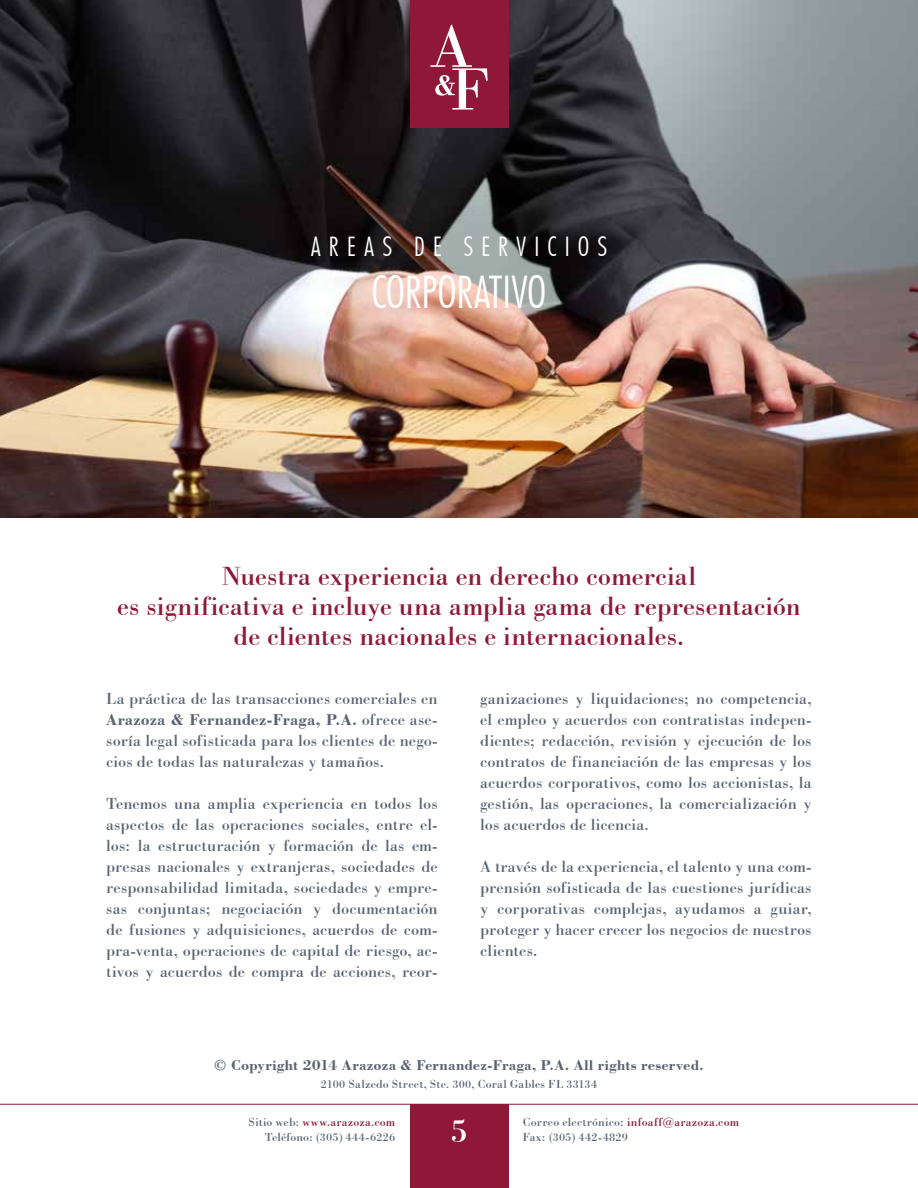
<style>
.page{position:relative;width:918px;height:1188px;background:#fff}
.page>*{position:absolute;margin:0;border:0;box-sizing:border-box;transform-origin:0 0}
.t1{font:300 condensed 45px "Futura BT";color:#fff}
.t2{font:34.5px "Bodoni BT";color:#fff}
.t3{font:27px/30px "Bodoni BT";letter-spacing:-.005em;color:#8f1838;text-align:center}
.t4{font:300 condensed 27px "Futura BT";color:#fff}
.t5{font:16.5px/21px "Bodoni BT";color:#5b6372;text-align:justify}
.t6{font:700 15px "Bodoni BT";letter-spacing:.01em;color:#5b6372}
.t7{font:12px/15px "Bodoni BT";letter-spacing:.015em;color:#5b6372;text-align:right}
.t8{font:12px "Bodoni BT";letter-spacing:.015em;color:#8f1838}
.s1{font-weight:700}
.s2{color:#8f1838}
.s3{color:#5b6372}
</style>
<div class="page">
<div style="left:410px;top:1104px;width:98px;height:84px;background:#8f1838"></div>
<hr style="left:0;top:1104px;width:918px;height:1px;background:#8f1838">
<img style="left:0;top:0;width:918px;height:518px">
<div style="left:410px;top:0;width:98px;height:128px;background:#8f1838"></div>
<svg style="left:430px;top:25px;width:58px;height:85px"></svg>
<h3 class="t4" style="left:311px;top:230px;width:34px">A REA</h3>
<h3 class="t4" style="left:383px;top:230px;width:98px">S DE SERVICIO</h3>
<h3 class="t4" style="left:597px;top:230px;width:11px">S</h3>
<h1 class="t1" style="left:371px;top:264px;width:32px">CORPORATIVO</h1>
<h3 class="t3" style="left:117px;top:561px;width:685px">Nuestra experiencia en derecho comercial<br>es significativa e incluye una amplia gama de representación de clientes nacionales e internacionales.</h3>
<p class="t5" style="left:106px;top:688px;width:333px">La práctica de las transacciones comerciales en <span class="s1">Arazoza &amp; Fernandez-Fraga, P.A.</span> ofrece ase&shy;soría legal sofisticada para los clientes de nego&shy;cios de todas las naturalezas y tamaños.</p>
<p class="t5" style="left:106px;top:793px;width:333px">Tenemos una amplia experiencia en todos los aspectos de las operaciones sociales, entre el&shy;los: la estructuración y formación de las em&shy;presas nacionales y extranjeras, sociedades de responsabilidad limitada, sociedades y empre&shy;sas conjuntas; negociación y documentación de fusiones y adquisiciones, acuerdos de com&shy;pra-venta, operaciones de capital de riesgo, ac&shy;tivos y acuerdos de compra de acciones, reor-</p>
<p class="t5" style="left:480px;top:688px;width:333px">ganizaciones y liquidaciones; no competencia, el empleo y acuerdos con contratistas indepen&shy;dientes; redacción, revisión y ejecución de los contratos de financiación de las empresas y los acuerdos corporativos, como los accionistas, la gestión, las operaciones, la comercialización y los acuerdos de licencia.</p>
<p class="t5" style="left:480px;top:856px;width:333px">A través de la experiencia, el talento y una com&shy;prensión sofisticada de las cuestiones jurídicas y corporativas complejas, ayudamos a guiar, proteger y hacer crecer los negocios de nuestros clientes.</p>
<p class="t6" style="left:214px;top:1056px;width:491px">© Copyright 2014 Arazoza &amp; Fernandez-Fraga, P.A. All rights reserved.</p>
<p class="t7" style="left:321px;top:1077px;width:278px">2100 Salzedo Street, Ste. 300, Coral Gables FL 33134</p>
<p class="t7" style="left:249px;top:1115px;width:148px">Sitio web: <span class="s2">www.arazoza.com<br></span>Teléfono: (305) 444-6226</p>
<p class="t8" style="left:523px;top:1115px;width:218px"><span class="s3">Correo electrónico:</span> infoaff@arazoza.com</p>
<h2 class="t2" style="left:450px;top:1109px;width:19px">5</h2>
<p class="t7" style="left:523px;top:1130px;width:107px">Fax: (305) 442-4829</p>
</div>
